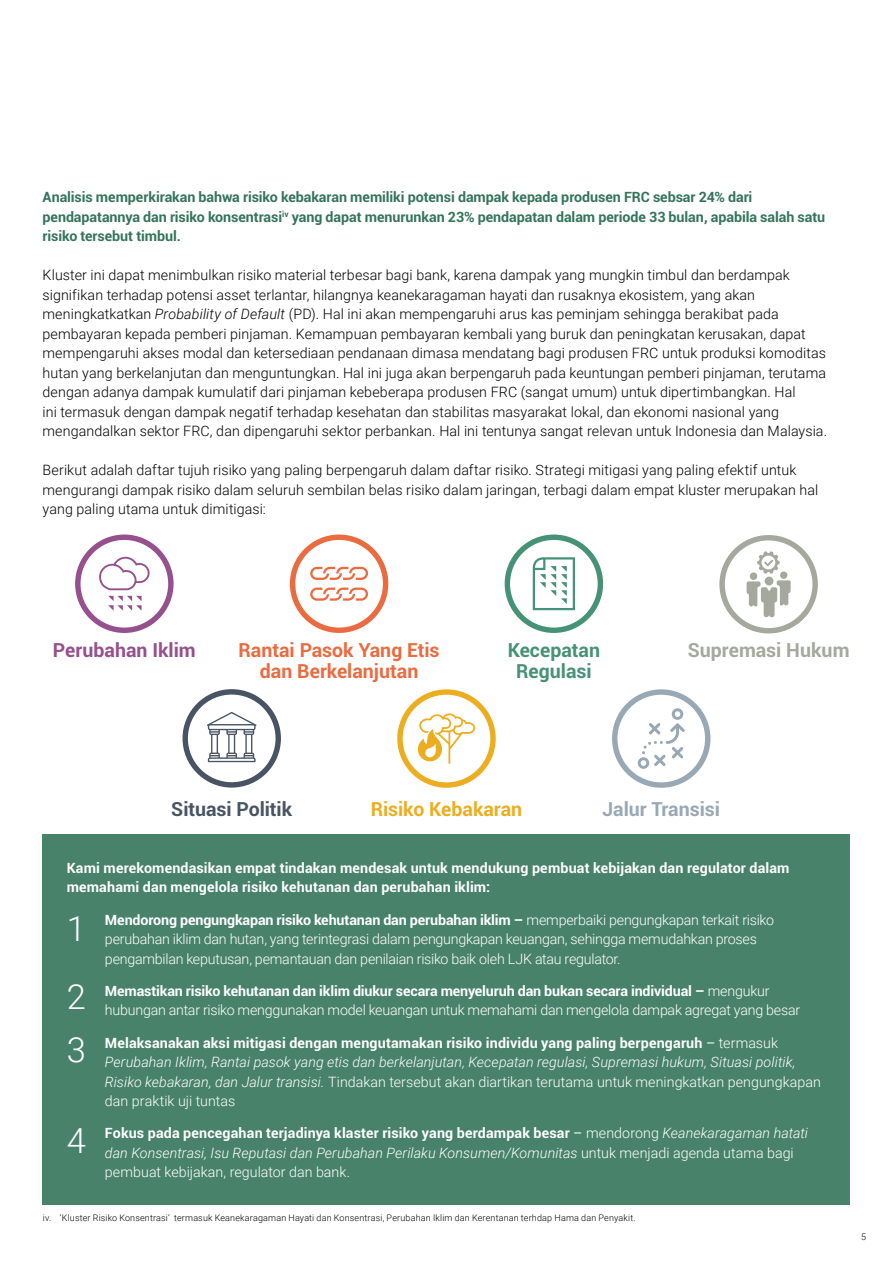
<style>
.page{position:relative;width:893px;height:1263px;background:#fff}
.page>*{position:absolute;margin:0;border:0;box-sizing:border-box;transform-origin:0 0}
.t1{font:300 34.5px/68.2px "Roboto";color:#fff}
.t2{font:700 19.5px/21px "Roboto";color:#eb6b40;text-align:center}
.t3{font:700 19.5px/21px "Roboto";color:#469276;text-align:center}
.t4{font:700 19.5px "Roboto";color:#ecae20}
.t5{font:700 19.5px "Roboto";letter-spacing:-.005em;color:#485463}
.t6{font:700 19.5px "Roboto";color:#95508d}
.t7{font:700 19.5px "Roboto";color:#a5a89c}
.t8{font:700 19.5px "Roboto";letter-spacing:-.005em;color:#99a8b5}
.t9{font:300 14.25px/19.5px "Roboto";letter-spacing:.005em;color:#000}
.t10{font:italic 300 14.25px/19.5px "Roboto";letter-spacing:.005em;color:#fff}
.t11{font:300 14.25px/19.5px "Roboto";letter-spacing:-.02em;color:#fff}
.t12{font:700 14.25px/19.5px "Roboto";letter-spacing:-.005em;color:#34745b}
.t13{font:700 14.25px/19.5px "Roboto";letter-spacing:.01em;color:#fff}
.t14{font:300 9px "Roboto";letter-spacing:.02em;color:#000}
.s1{font-style:italic}
.s2{font-weight:700}
.s3{font-weight:700;font-style:normal}
.s4{font-weight:400;font-style:normal}
.s5{font-style:normal}
</style>
<div class="page">
<div style="left:43px;top:834px;width:807px;height:370px;background:#48826b"></div>
<div style="left:612px;top:689px;width:98px;height:99px;border:5px solid #99a8b5;border-radius:50%"></div>
<div style="left:397px;top:689px;width:99px;height:99px;border:5px solid #ecae20;border-radius:50%"></div>
<div style="left:183px;top:689px;width:98px;height:98px;border:5px solid #485463;border-radius:50%"></div>
<svg style="left:207px;top:712px;width:50px;height:50px"></svg>
<svg style="left:418px;top:713px;width:57px;height:51px"></svg>
<div style="left:75px;top:534px;width:99px;height:99px;border:5px solid #95508d;border-radius:50%"></div>
<div style="left:290px;top:534px;width:98px;height:99px;border:5px solid #eb6b40;border-radius:50%"></div>
<div style="left:505px;top:534px;width:98px;height:99px;border:5px solid #469276;border-radius:50%"></div>
<svg style="left:310px;top:567px;width:58px;height:13px"></svg>
<svg style="left:310px;top:587px;width:58px;height:14px"></svg>
<svg style="left:533px;top:557px;width:42px;height:53px"></svg>
<div style="left:719px;top:535px;width:99px;height:98px;border:5px solid #a5a89c;border-radius:50%"></div>
<svg style="left:764px;top:576px;width:9px;height:9px"></svg>
<div style="left:780px;top:571px;width:7px;height:8px;background:#a5a89c;border-radius:50%"></div>
<div style="left:750px;top:572px;width:7px;height:8px;background:#a5a89c;border-radius:50%"></div>
<svg style="left:747px;top:580px;width:44px;height:38px"></svg>
<svg style="left:757px;top:551px;width:23px;height:23px"></svg>
<svg style="left:108px;top:596px;width:34px;height:15px"></svg>
<svg style="left:99px;top:557px;width:51px;height:33px"></svg>
<svg style="left:638px;top:708px;width:47px;height:61px"></svg>
<p class="t12" style="left:43px;top:187px;width:784px">Analisis memperkirakan bahwa risiko kebakaran memiliki potensi dampak kepada produsen FRC sebsar 24% dari pendapatannya dan risiko konsentrasi<sup>iv</sup> yang dapat menurunkan 23% pendapatan dalam periode 33 bulan, apabila salah satu risiko tersebut timbul.</p>
<p class="t9" style="left:43px;top:265px;width:786px">Kluster ini dapat menimbulkan risiko material terbesar bagi bank, karena dampak yang mungkin timbul dan berdampak signifikan terhadap potensi asset terlantar, hilangnya keanekaragaman hayati dan rusaknya ekosistem, yang akan meningkatkatkan <span class="s1">Probability of Default</span> (PD). Hal ini akan mempengaruhi arus kas peminjam sehingga berakibat pada pembayaran kepada pemberi pinjaman. Kemampuan pembayaran kembali yang buruk dan peningkatan kerusakan, dapat mempengaruhi akses modal dan ketersediaan pendanaan dimasa mendatang bagi produsen FRC untuk produksi komoditas hutan yang berkelanjutan dan menguntungkan. Hal ini juga akan berpengaruh pada keuntungan pemberi pinjaman, terutama dengan adanya dampak kumulatif dari pinjaman kebeberapa produsen FRC (sangat umum) untuk dipertimbangkan. Hal<br>ini termasuk dengan dampak negatif terhadap kesehatan dan stabilitas masyarakat lokal, dan ekonomi nasional yang mengandalkan sektor FRC, dan dipengaruhi sektor perbankan. Hal ini tentunya sangat relevan untuk Indonesia dan Malaysia.</p>
<p class="t9" style="left:43px;top:460px;width:777px">Berikut adalah daftar tujuh risiko yang paling berpengaruh dalam daftar risiko. Strategi mitigasi yang paling efektif untuk mengurangi dampak risiko dalam seluruh sembilan belas risiko dalam jaringan, terbagi dalam empat kluster merupakan hal yang paling utama untuk dimitigasi:</p>
<h2 class="t6" style="left:53px;top:636px;width:144px">Perubahan Iklim</h2>
<h2 class="t2" style="left:239px;top:638px;width:203px">Rantai Pasok Yang Etis dan Berkelanjutan</h2>
<h2 class="t3" style="left:508px;top:638px;width:94px">Kecepatan<br>Regulasi</h2>
<h2 class="t7" style="left:688px;top:636px;width:163px">Supremasi Hukum</h2>
<h2 class="t5" style="left:171px;top:795px;width:122px">Situasi Politik</h2>
<h2 class="t4" style="left:371px;top:795px;width:153px">Risiko Kebakaran</h2>
<h2 class="t8" style="left:602px;top:795px;width:119px">Jalur Transisi</h2>
<p class="t13" style="left:67px;top:857px;width:724px">Kami merekomendasikan empat tindakan mendesak untuk mendukung pembuat kebijakan dan regulator dalam memahami dan mengelola risiko kehutanan dan perubahan iklim:</p>
<p class="t11" style="left:105px;top:909px;width:671px"><span class="s2">Mendorong pengungkapan risiko kehutanan dan perubahan iklim –</span> memperbaiki pengungkapan terkait risiko perubahan iklim dan hutan, yang terintegrasi dalam pengungkapan keuangan, sehingga memudahkan proses pengambilan keputusan, pemantauan dan penilaian risiko baik oleh LJK atau regulator.</p>
<p class="t11" style="left:105px;top:980px;width:697px"><span class="s2">Memastikan risiko kehutanan dan iklim diukur secara menyeluruh dan bukan secara individual –</span> mengukur hubungan antar risiko menggunakan model keuangan untuk memahami dan mengelola dampak agregat yang besar</p>
<p class="t10" style="left:105px;top:1032px;width:717px"><span class="s3">Melaksanakan aksi mitigasi dengan mengutamakan risiko individu yang paling berpengaruh</span> <span class="s4">–</span> <span class="s5">termasuk </span>Perubahan Iklim, Rantai pasok yang etis dan berkelanjutan, Kecepatan regulasi, Supremasi hukum, Situasi politik, Risiko kebakaran, dan Jalur transisi. <span class="s5">Tindakan tersebut akan diartikan terutama untuk meningkatkan pengungkapan dan praktik uji tuntas</span></p>
<p class="t10" style="left:105px;top:1123px;width:705px"><span class="s3">Fokus pada pencegahan terjadinya klaster risiko yang berdampak besar</span> <span class="s4">–</span> <span class="s5">mendorong</span> Keanekaragaman hatati dan Konsentrasi, Isu Reputasi dan Perubahan Perilaku Konsumen/Komunitas <span class="s5">untuk menjadi agenda utama bagi pembuat kebijakan, regulator dan bank.</span></p>
<h1 class="t1" style="left:67px;top:893px;width:21px">1<br>2</h1>
<h1 class="t1" style="left:67px;top:1014px;width:21px">3</h1>
<h1 class="t1" style="left:67px;top:1105px;width:21px">4</h1>
<p class="t14" style="left:43px;top:1211px;width:594px">iv. ‘Kluster Risiko Konsentrasi’ termasuk Keanekaragaman Hayati dan Konsentrasi, Perubahan Iklim dan Kerentanan terhdap Hama dan Penyakit.</p>
<p class="t14" style="left:861px;top:1230px;width:6px">5</p>
</div>
